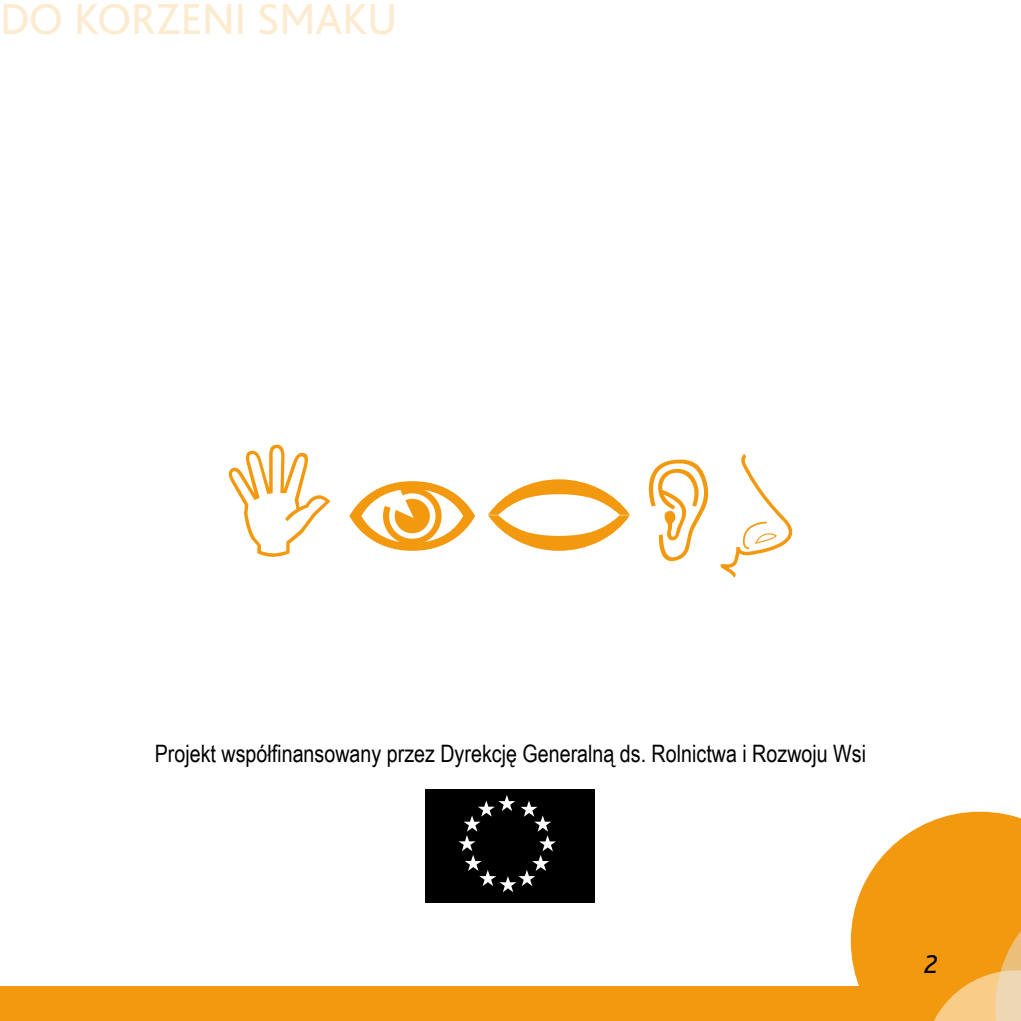
<style>
.page{position:relative;width:1021px;height:1021px;background:#fff}
.page>*{position:absolute;margin:0;border:0;box-sizing:border-box;transform-origin:0 0}
.t1{font:45.3px "Bliss";color:#fdebcf}
.t2{font:italic 27px "Bliss";color:#000}
.t3{font:24px "Arial Narrow";color:#000}
</style>
<div class="page">
<div style="left:0;top:986px;width:1016px;height:34px;background:#f39910"></div>
<svg style="left:850px;top:811px;width:170px;height:209px"></svg>
<svg style="left:229px;top:444px;width:101px;height:113px"></svg>
<svg style="left:349px;top:481px;width:126px;height:70px"></svg>
<svg style="left:488px;top:479px;width:142px;height:72px"></svg>
<svg style="left:648px;top:454px;width:145px;height:124px"></svg>
<div style="left:426px;top:789px;width:169px;height:114px;background:#000"></div>
<svg style="left:458px;top:795px;width:98px;height:97px"></svg>
<h1 class="t1" style="left:0;top:-5px;width:399px">DO KORZENI SMAKU</h1>
<p class="t3" style="left:155px;top:735px;width:712px">Projekt współfinansowany przez Dyrekcję Generalną ds. Rolnictwa i Rozwoju Wsi</p>
<p class="t2" style="left:923px;top:949px;width:15px">2</p>
</div>
